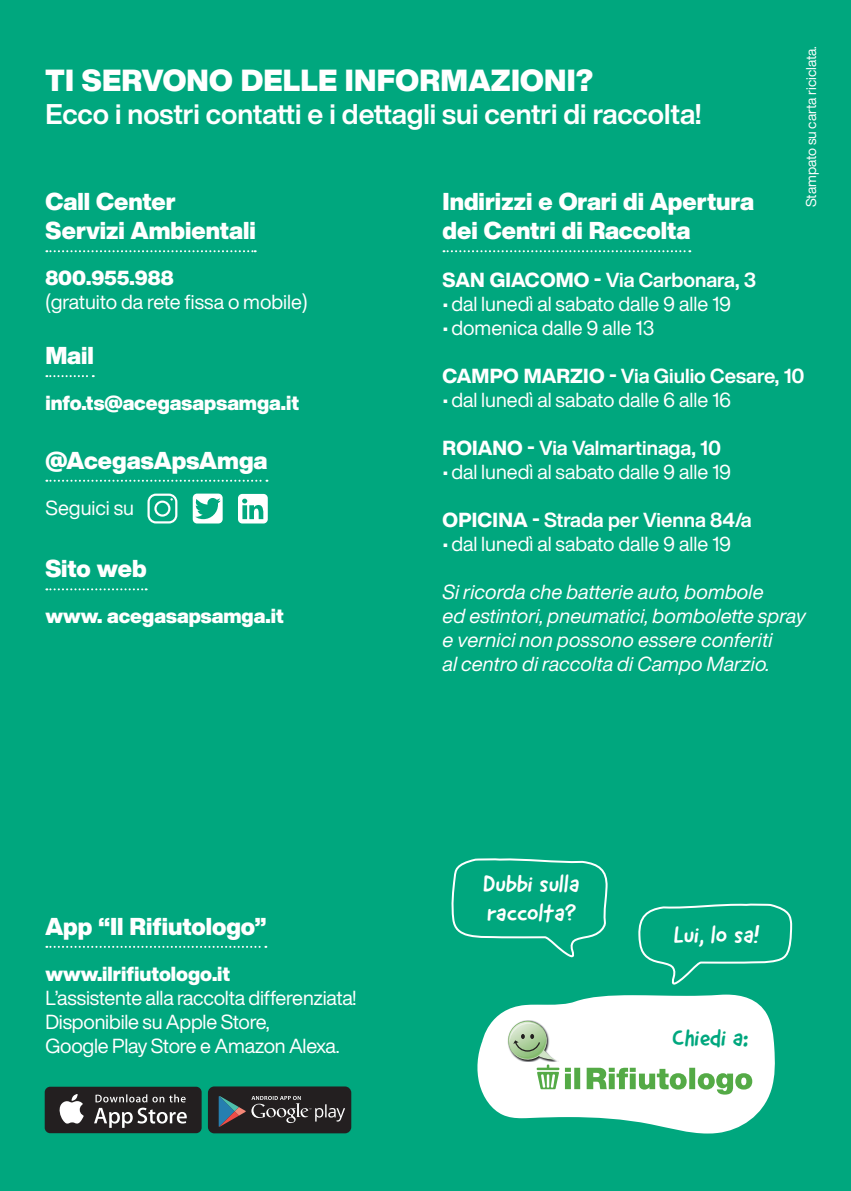
<style>
.page{position:relative;width:851px;height:1191px;background:#fff}
.page>*{position:absolute;margin:0;border:0;box-sizing:border-box;transform-origin:0 0}
.t1{font:30px "Helvetica Now Display";letter-spacing:.01em;color:#fff}
.t2{font:700 28px "Helvetica Now Display";color:#fff}
.t3{font:24px/28.8px "Helvetica Now Display";color:#fff}
.t4{font:24px/28.8px "Good Dog New";color:#fff}
.t5{font:24px "Good Dog New";color:#00a77e}
.t6{font:20px/24px "Helvetica Now Display";letter-spacing:-.005em;color:#fff}
.t7{font:italic 20px/24px "Helvetica Now Display";letter-spacing:.01em;color:#fff}
.t8{font:700 20px "Helvetica Now Display";color:#fff}
.t9{font:20px "Helvetica Now Display";color:#fff}
.t10{font:14px "Helvetica Now Display";letter-spacing:-.005em;color:#fff}
.s1{font-weight:800}
</style>
<div class="page">
<div style="left:0;top:0;width:850px;height:1191px;background:#00a77e"></div>
<svg style="left:443px;top:250px;width:247px;height:2px"></svg>
<svg style="left:46px;top:375px;width:48px;height:2px"></svg>
<svg style="left:46px;top:588px;width:101px;height:2px"></svg>
<svg style="left:46px;top:946px;width:220px;height:2px"></svg>
<svg style="left:46px;top:250px;width:210px;height:2px"></svg>
<svg style="left:46px;top:480px;width:221px;height:2px"></svg>
<svg style="left:147px;top:493px;width:30px;height:30px"></svg>
<svg style="left:193px;top:493px;width:30px;height:30px"></svg>
<svg style="left:238px;top:494px;width:30px;height:29px"></svg>
<svg style="left:451px;top:858px;width:156px;height:100px"></svg>
<svg style="left:477px;top:994px;width:298px;height:139px;fill:#fff"></svg>
<img style="left:507px;top:1020px;width:51px;height:1px">
<svg style="left:506px;top:1021px;width:246px;height:73px;background:#dfeddc"></svg>
<svg style="left:638px;top:903px;width:155px;height:82px"></svg>
<div style="left:45px;top:1086px;width:156px;height:47px;background:#231f20;border-radius:5px"></div>
<svg style="left:94px;top:1094px;width:93px;height:33px"></svg>
<svg style="left:59px;top:1094px;width:25px;height:29px"></svg>
<div style="left:208px;top:1086px;width:143px;height:47px;background:#231f20;border-radius:6px"></div>
<svg style="left:219px;top:1096px;width:126px;height:30px"></svg>
<p class="t10" style="left:801px;top:207px;width:163px;rotate:-90deg">Stampato su carta riciclata.</p>
<h1 class="t1" style="left:46px;top:59px;width:549px">TI SERVONO DELLE INFORMAZIONI?</h1>
<h2 class="t2" style="left:45px;top:95px;width:657px">Ecco i nostri contatti e i dettagli sui centri di raccolta!</h2>
<p class="t3" style="left:45px;top:188px;width:132px">Call Center</p>
<p class="t3" style="left:442px;top:188px;width:313px">Indirizzi e Orari di Apertura dei Centri di Raccolta</p>
<p class="t8" style="left:442px;top:266px;width:315px"><span class="s1">SAN GIACOMO -</span> Via Carbonara, 3</p>
<p class="t6" style="left:442px;top:292px;width:290px">•dal lunedì al sabato dalle 9 alle 19</p>
<p class="t6" style="left:442px;top:316px;width:213px">•domenica dalle 9 alle 13</p>
<p class="t8" style="left:442px;top:362px;width:363px"><span class="s1">CAMPO MARZIO -</span> Via Giulio Cesare, 10</p>
<p class="t6" style="left:442px;top:388px;width:290px">•dal lunedì al sabato dalle 6 alle 16</p>
<p class="t8" style="left:442px;top:434px;width:280px"><span class="s1">ROIANO -</span> Via Valmartinaga, 10</p>
<p class="t6" style="left:442px;top:460px;width:290px">•dal lunedì al sabato dalle 9 alle 19</p>
<p class="t8" style="left:442px;top:506px;width:310px"><span class="s1">OPICINA -</span> Strada per Vienna 84/a</p>
<p class="t6" style="left:442px;top:532px;width:290px">•dal lunedì al sabato dalle 9 alle 19</p>
<p class="t7" style="left:442px;top:580px;width:364px">Si ricorda che batterie auto, bombole<br>ed estintori, pneumatici, bombolette spray e vernici non possono essere conferiti<br>al centro di raccolta di Campo Marzio.</p>
<p class="t3" style="left:45px;top:216px;width:212px">Servizi Ambientali</p>
<p class="t9" style="left:45px;top:264px;width:130px">800.955.988</p>
<p class="t6" style="left:45px;top:290px;width:264px">(gratuito da rete fissa o mobile)</p>
<p class="t3" style="left:45px;top:341px;width:50px">Mail</p>
<p class="t9" style="left:45px;top:389px;width:255px">info.ts@acegasapsamga.it</p>
<p class="t3" style="left:45px;top:446px;width:223px">@AcegasApsAmga</p>
<p class="t6" style="left:45px;top:495px;width:90px">Seguici su</p>
<p class="t3" style="left:45px;top:554px;width:103px">Sito web</p>
<p class="t9" style="left:45px;top:602px;width:240px">www. acegasapsamga.it</p>
<p class="t3" style="left:45px;top:912px;width:222px">App “Il Rifiutologo”</p>
<p class="t9" style="left:45px;top:960px;width:186px">www.ilrifiutologo.it</p>
<p class="t6" style="left:45px;top:985px;width:312px">L’assistente alla raccolta differenziata!<br>Disponibile su Apple Store,<br>Google Play Store e Amazon Alexa.</p>
<p class="t4" style="left:483px;top:869px;width:98px">Dubbi sulla raccolta?</p>
<p class="t4" style="left:673px;top:920px;width:88px">Lui, lo sa!</p>
<p class="t5" style="left:672px;top:1022px;width:78px">Chiedi a:</p>
</div>
